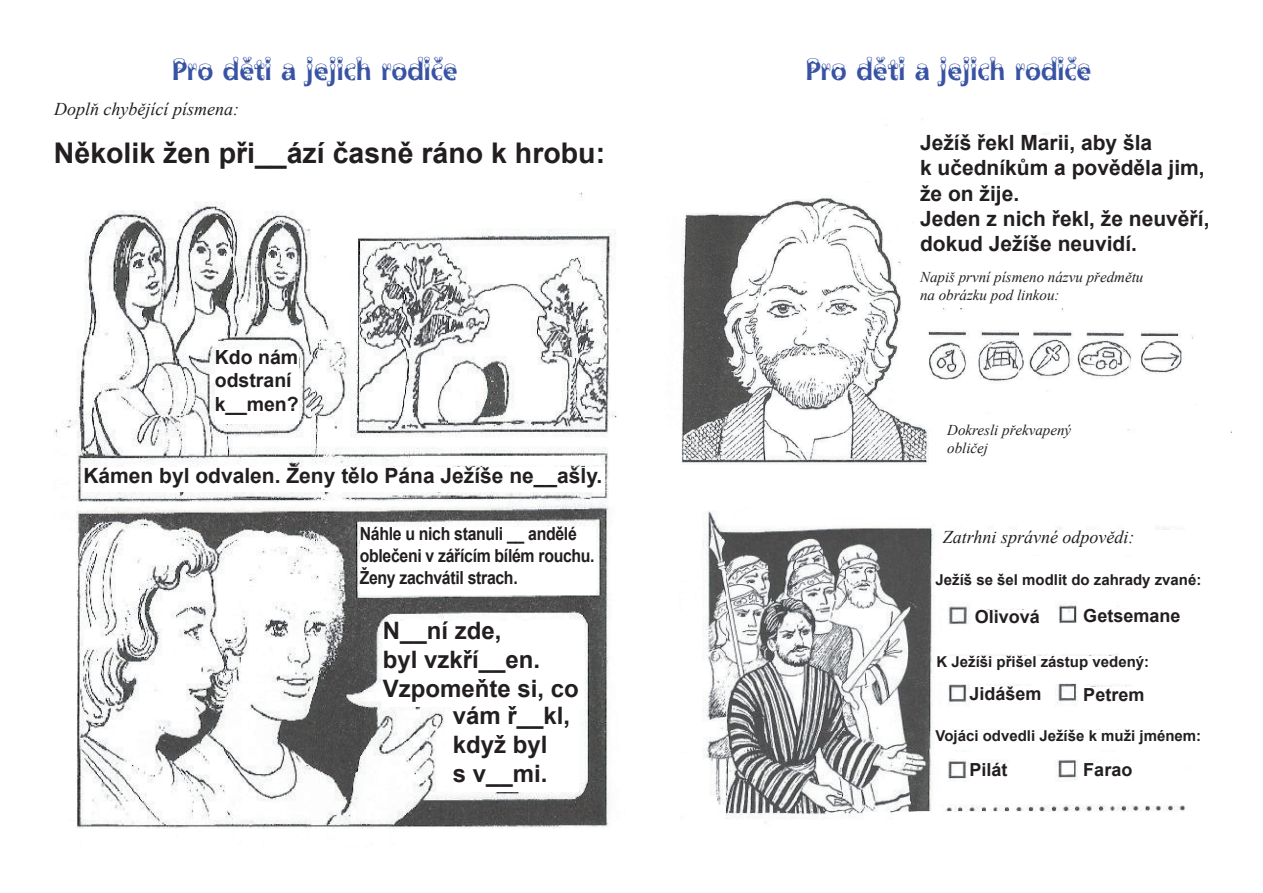
<style>
.page{position:relative;width:1263px;height:893px;background:#fff}
.page>*{position:absolute;margin:0;border:0;box-sizing:border-box;transform-origin:0 0}
.t1{font:700 28.5px "Arial";color:#231f20}
.t2{font:27px "Snowdrift";color:#3853a3}
.t3{font:700 24px "Arial";color:#231f20}
.t4{font:700 21px/25.2px "Arial";color:#231f20}
.t5{font:700 19.5px/23.4px "Arial";color:#231f20}
.t6{font:700 18px/21.6px "Arial";letter-spacing:-.02em;color:#231f20;scale:.88 1}
.t7{font:italic 18px "Times New Roman";color:#231f20}
.t8{font:700 18px "Arial";color:#231f20}
.t9{font:700 18px "Arial";letter-spacing:-.02em;color:#231f20}
.t10{font:700 15px "Arial";color:#231f20}
.t11{font:italic 15px/18px "Times New Roman";color:#231f20}
</style>
<div class="page">
<img style="left:681px;top:119px;width:513px;height:345px">
<img style="left:702px;top:511px;width:483px;height:312px">
<img style="left:54px;top:192px;width:563px;height:637px">
<div style="left:215px;top:350px;width:84px;height:74px;background:#fff"></div>
<div style="left:83px;top:467px;width:522px;height:25px;background:#fff"></div>
<div style="left:360px;top:527px;width:235px;height:68px;background:#fff"></div>
<div style="left:383px;top:622px;width:201px;height:85px;background:#fff"></div>
<div style="left:453px;top:707px;width:125px;height:85px;background:#fff"></div>
<div style="left:920px;top:135px;width:295px;height:172px;background:#fff"></div>
<div style="left:943px;top:530px;width:252px;height:25px;background:#fff"></div>
<div style="left:935px;top:574px;width:274px;height:21px;background:#fff"></div>
<div style="left:975px;top:610px;width:84px;height:19px;background:#fff"></div>
<div style="left:1083px;top:609px;width:101px;height:20px;background:#fff"></div>
<div style="left:936px;top:656px;width:225px;height:20px;background:#fff"></div>
<div style="left:935px;top:730px;width:274px;height:19px;background:#fff"></div>
<div style="left:969px;top:687px;width:84px;height:19px;background:#fff"></div>
<div style="left:1083px;top:688px;width:84px;height:19px;background:#fff"></div>
<div style="left:969px;top:763px;width:84px;height:19px;background:#fff"></div>
<div style="left:1083px;top:763px;width:84px;height:19px;background:#fff"></div>
<p class="t2" style="left:171px;top:50px;width:288px">Pro děti a jejich rodiče</p>
<p class="t2" style="left:805px;top:50px;width:288px">Pro děti a jejich rodiče</p>
<p class="t7" style="left:54px;top:97px;width:186px">Doplň chybějící písmena:</p>
<h1 class="t1" style="left:54px;top:133px;width:553px">Několik žen při__ází časně ráno k hrobu:</h1>
<p class="t5" style="left:215px;top:346px;width:85px">Kdo nám odstraní k__men?</p>
<p class="t4" style="left:83px;top:463px;width:520px">Kámen byl odvalen. Ženy tělo Pána Ježíše ne__ašly.</p>
<p class="t6" style="left:360px;top:523px;width:268px">Náhle u nich stanuli __ andělé oblečeni v zářícím bílém rouchu.<br>Ženy zachvátil strach.</p>
<p class="t3" style="left:383px;top:614px;width:120px">N__ní zde,</p>
<p class="t3" style="left:383px;top:643px;width:159px">byl vzkří__en.</p>
<p class="t3" style="left:383px;top:672px;width:198px">Vzpomeňte si, co</p>
<p class="t3" style="left:453px;top:699px;width:119px">vám ř__kl,</p>
<p class="t3" style="left:453px;top:728px;width:96px">když byl</p>
<p class="t3" style="left:453px;top:757px;width:96px">s v__mi.</p>
<p class="t4" style="left:920px;top:131px;width:291px">Ježíš řekl Marii, aby šla<br>k učedníkům a pověděla jim, že on žije.<br>Jeden z nich řekl, že neuvěří, dokud Ježíše neuvidí.</p>
<p class="t11" style="left:920px;top:267px;width:225px">Napiš první písmeno názvu předmětu na obrázku pod linkou:</p>
<p class="t11" style="left:947px;top:420px;width:125px">Dokresli překvapený obličej</p>
<p class="t7" style="left:943px;top:525px;width:193px">Zatrhni správné odpovědi:</p>
<p class="t10" style="left:935px;top:569px;width:267px">Ježíš se šel modlit do zahrady zvané:</p>
<p class="t8" style="left:975px;top:604px;width:67px">Olivová</p>
<p class="t8" style="left:1083px;top:603px;width:99px">Getsemane</p>
<p class="t10" style="left:936px;top:651px;width:214px">K Ježíši přišel zástup vedený:</p>
<p class="t8" style="left:969px;top:681px;width:74px">Jidášem</p>
<p class="t9" style="left:1083px;top:682px;width:63px">Petrem</p>
<p class="t10" style="left:935px;top:725px;width:267px">Vojáci odvedli Ježíše k muži jménem:</p>
<p class="t9" style="left:969px;top:757px;width:40px">Pilát</p>
<p class="t9" style="left:1083px;top:757px;width:51px">Farao</p>
</div>
